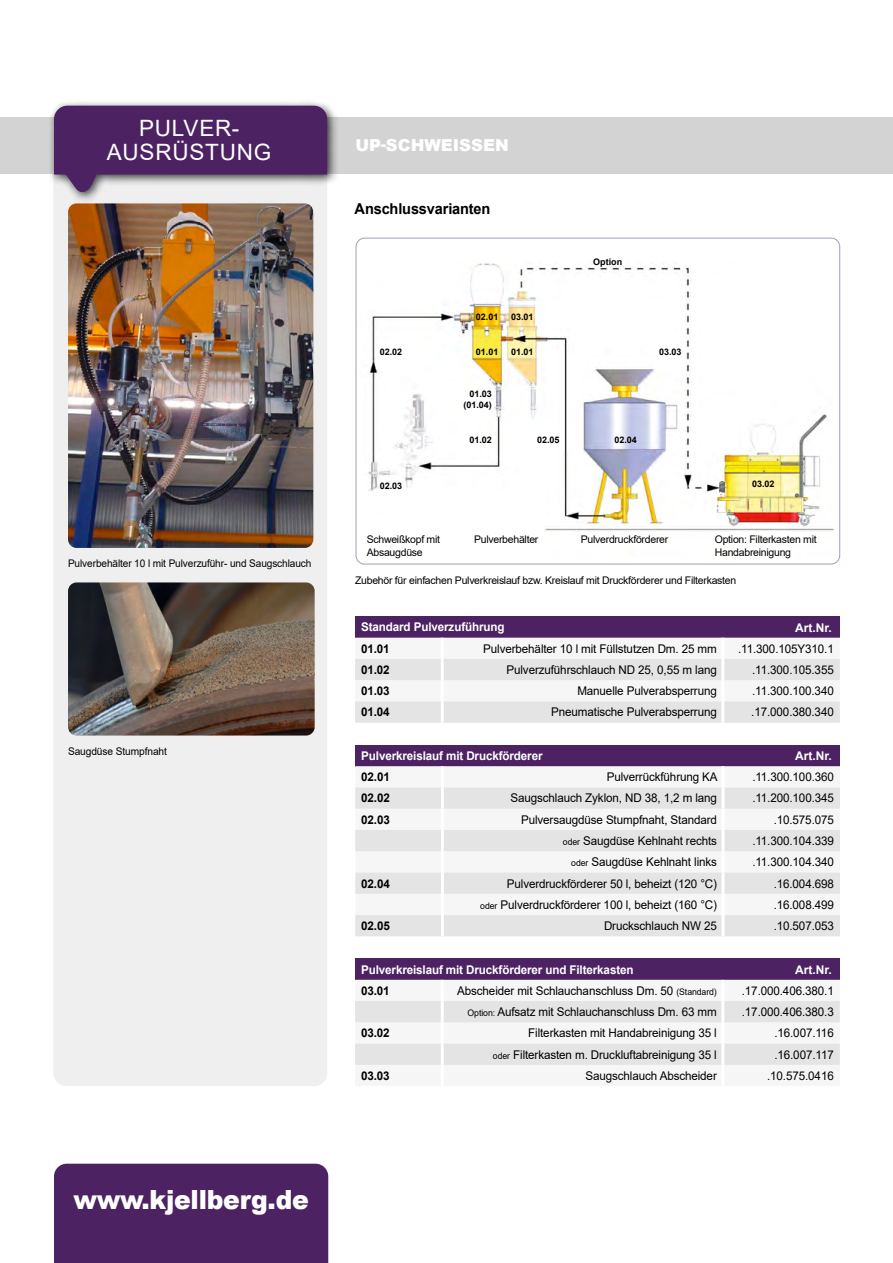
<style>
.page{position:relative;width:893px;height:1263px;background:#fff}
.page>*{position:absolute;margin:0;border:0;box-sizing:border-box;transform-origin:0 0}
.t1{font:900 26.4px "Arial";letter-spacing:-.01em;color:#fff;scale:.95 1}
.t2{font:22.5px/24px "Arial";letter-spacing:.035em;color:#fff;text-align:center}
.t3{font:900 16.5px "Arial";color:#fff}
.t4{font:700 15px "Arial";letter-spacing:-.01em;color:#000}
.t5{font:12px "Arial";letter-spacing:-.01em;color:#000}
.t6{font:700 12px "Arial";letter-spacing:-.01em;color:#fff}
.t7{font:700 12px "Arial";letter-spacing:-.01em;color:#000}
.t8{font:10.5px/12.6px "Arial";letter-spacing:-.025em;color:#000}
.t9{font:10.5px "Arial";letter-spacing:-.025em;color:#000;scale:.96 1}
.t10{font:700 9px "Arial";color:#000}
.s1{font-size:9px}
</style>
<div class="page">
<div style="left:54px;top:204px;width:273px;height:882px;background:#efeff0"></div>
<img style="left:68px;top:204px;width:245px;height:344px">
<div style="left:0;top:117px;width:893px;height:57px;background:#d2d3d2"></div>
<div style="left:48px;top:99px;width:292px;height:105px;background:#000;opacity:.75"></div>
<svg style="left:54px;top:106px;width:273px;height:89px;background:#694779"></svg>
<div style="left:54px;top:1164px;width:274px;height:99px;background:#4d2262"></div>
<img style="left:68px;top:582px;width:247px;height:153px">
<div style="left:355px;top:616px;width:485px;height:22px;background:#4d2262"></div>
<svg style="left:355px;top:658px;width:485px;height:65px"></svg>
<hr style="left:441px;top:638px;width:3px;height:21px;background:#fff">
<hr style="left:721px;top:638px;width:3px;height:21px;background:#fff">
<hr style="left:441px;top:659px;width:3px;height:21px;background:#fff">
<hr style="left:721px;top:659px;width:3px;height:21px;background:#fff">
<hr style="left:441px;top:680px;width:3px;height:21px;background:#fff">
<hr style="left:721px;top:680px;width:3px;height:21px;background:#fff">
<hr style="left:441px;top:701px;width:3px;height:22px;background:#fff">
<hr style="left:721px;top:701px;width:3px;height:22px;background:#fff">
<div style="left:355px;top:745px;width:485px;height:21px;background:#4d2262"></div>
<svg style="left:355px;top:766px;width:485px;height:1px"></svg>
<svg style="left:355px;top:787px;width:485px;height:149px;fill:#e3e4e3"></svg>
<hr style="left:441px;top:766px;width:3px;height:21px;background:#fff">
<hr style="left:722px;top:766px;width:3px;height:21px;background:#fff">
<hr style="left:441px;top:787px;width:3px;height:22px;background:#fff">
<hr style="left:722px;top:787px;width:3px;height:22px;background:#fff">
<hr style="left:441px;top:809px;width:3px;height:21px;background:#fff">
<hr style="left:722px;top:809px;width:3px;height:21px;background:#fff">
<hr style="left:441px;top:830px;width:3px;height:21px;background:#fff">
<hr style="left:722px;top:830px;width:3px;height:21px;background:#fff">
<hr style="left:441px;top:851px;width:3px;height:21px;background:#fff">
<hr style="left:722px;top:851px;width:3px;height:21px;background:#fff">
<hr style="left:441px;top:872px;width:3px;height:22px;background:#fff">
<hr style="left:722px;top:872px;width:3px;height:22px;background:#fff">
<hr style="left:441px;top:894px;width:3px;height:21px;background:#fff">
<hr style="left:722px;top:894px;width:3px;height:21px;background:#fff">
<hr style="left:441px;top:915px;width:3px;height:21px;background:#fff">
<hr style="left:722px;top:915px;width:3px;height:21px;background:#fff">
<img style="left:368px;top:263px;width:465px;height:268px">
<div style="left:356px;top:238px;width:484px;height:326px;border:1px solid #aa99bc;border-radius:9px"></div>
<div style="left:355px;top:958px;width:485px;height:22px;background:#4d2262"></div>
<svg style="left:355px;top:1001px;width:485px;height:64px"></svg>
<hr style="left:441px;top:1001px;width:3px;height:21px;background:#fff">
<hr style="left:721px;top:1001px;width:3px;height:21px;background:#fff">
<hr style="left:441px;top:1022px;width:3px;height:21px;background:#fff">
<hr style="left:721px;top:1022px;width:3px;height:21px;background:#fff">
<hr style="left:441px;top:1043px;width:3px;height:22px;background:#fff">
<hr style="left:721px;top:1043px;width:3px;height:22px;background:#fff">
<h2 class="t2" style="left:107px;top:116px;width:166px">PULVER-<br>AUSRÜSTUNG</h2>
<p class="t9" style="left:68px;top:556px;width:255px">Pulverbehälter 10 l mit Pulverzuführ- und Saugschlauch</p>
<p class="t8" style="left:68px;top:745px;width:100px">Saugdüse Stumpfnaht</p>
<h1 class="t1" style="left:73px;top:1180px;width:249px">www.kjellberg.de</h1>
<h3 class="t3" style="left:355px;top:133px;width:155px">UP-SCHWEISSEN</h3>
<p class="t4" style="left:355px;top:198px;width:137px">Anschlussvarianten</p>
<p class="t10" style="left:476px;top:310px;width:24px">02.01</p>
<p class="t10" style="left:511px;top:310px;width:24px">03.01</p>
<p class="t10" style="left:593px;top:255px;width:30px">Option</p>
<p class="t10" style="left:380px;top:345px;width:24px">02.02</p>
<p class="t10" style="left:380px;top:480px;width:24px">02.03</p>
<p class="t10" style="left:476px;top:345px;width:24px">01.01</p>
<p class="t10" style="left:511px;top:345px;width:24px">01.01</p>
<p class="t10" style="left:659px;top:345px;width:24px">03.03</p>
<p class="t10" style="left:469px;top:388px;width:24px">01.03</p>
<p class="t10" style="left:463px;top:398px;width:30px">(01.04)</p>
<p class="t10" style="left:469px;top:434px;width:24px">01.02</p>
<p class="t10" style="left:537px;top:434px;width:24px">02.05</p>
<p class="t10" style="left:614px;top:434px;width:24px">02.04</p>
<p class="t10" style="left:752px;top:477px;width:24px">03.02</p>
<p class="t8" style="left:367px;top:533px;width:75px">Schweißkopf mit<br>Absaugdüse</p>
<p class="t8" style="left:474px;top:533px;width:66px">Pulverbehälter</p>
<p class="t8" style="left:581px;top:533px;width:89px">Pulverdruckförderer</p>
<p class="t8" style="left:715px;top:533px;width:103px">Option: Filterkasten mit<br>Handabreinigung</p>
<p class="t8" style="left:355px;top:574px;width:383px">Zubehör für einfachen Pulverkreislauf bzw. Kreislauf mit Druckförderer und Filterkasten</p>
<p class="t6" style="left:361px;top:619px;width:145px">Standard Pulverzuführung</p>
<p class="t7" style="left:361px;top:640px;width:30px">01.01</p>
<p class="t5" style="left:483px;top:640px;width:235px">Pulverbehälter 10 l mit Füllstutzen Dm. 25 mm</p>
<p class="t5" style="left:738px;top:640px;width:97px">.11.300.105Y310.1</p>
<p class="t7" style="left:361px;top:661px;width:30px">01.02</p>
<p class="t5" style="left:506px;top:661px;width:212px">Pulverzuführschlauch ND 25, 0,55 m lang</p>
<p class="t5" style="left:752px;top:661px;width:83px">.11.300.105.355</p>
<p class="t7" style="left:361px;top:682px;width:30px">01.03</p>
<p class="t5" style="left:577px;top:683px;width:141px">Manuelle Pulverabsperrung</p>
<p class="t5" style="left:752px;top:683px;width:83px">.11.300.100.340</p>
<p class="t7" style="left:361px;top:704px;width:30px">01.04</p>
<p class="t5" style="left:551px;top:704px;width:167px">Pneumatische Pulverabsperrung</p>
<p class="t5" style="left:751px;top:704px;width:84px">.17.000.380.340</p>
<p class="t6" style="left:361px;top:747px;width:183px">Pulverkreislauf mit Druckförderer</p>
<p class="t7" style="left:361px;top:768px;width:30px">02.01</p>
<p class="t5" style="left:607px;top:769px;width:112px">Pulverrückführung KA</p>
<p class="t5" style="left:752px;top:769px;width:83px">.11.300.100.360</p>
<p class="t7" style="left:361px;top:790px;width:30px">02.02</p>
<p class="t5" style="left:510px;top:790px;width:208px">Saugschlauch Zyklon, ND 38, 1,2 m lang</p>
<p class="t5" style="left:752px;top:790px;width:83px">.11.200.100.345</p>
<p class="t7" style="left:361px;top:811px;width:30px">02.03</p>
<p class="t5" style="left:521px;top:811px;width:197px">Pulversaugdüse Stumpfnaht, Standard</p>
<p class="t5" style="left:774px;top:811px;width:62px">.10.575.075</p>
<p class="t5" style="left:563px;top:832px;width:156px"><span class="s1">oder</span> Saugdüse Kehlnaht rechts</p>
<p class="t5" style="left:752px;top:832px;width:83px">.11.300.104.339</p>
<p class="t5" style="left:571px;top:854px;width:147px"><span class="s1">oder</span> Saugdüse Kehlnaht links</p>
<p class="t5" style="left:752px;top:854px;width:83px">.11.300.104.340</p>
<p class="t7" style="left:361px;top:875px;width:30px">02.04</p>
<p class="t5" style="left:507px;top:875px;width:212px">Pulverdruckförderer 50 l, beheizt (120 °C)</p>
<p class="t5" style="left:774px;top:875px;width:62px">.16.004.698</p>
<p class="t5" style="left:480px;top:896px;width:238px"><span class="s1">oder</span> Pulverdruckförderer 100 l, beheizt (160 °C)</p>
<p class="t5" style="left:774px;top:896px;width:62px">.16.008.499</p>
<p class="t7" style="left:361px;top:917px;width:30px">02.05</p>
<p class="t5" style="left:604px;top:917px;width:115px">Druckschlauch NW 25</p>
<p class="t5" style="left:774px;top:917px;width:62px">.10.507.053</p>
<p class="t6" style="left:795px;top:619px;width:38px">Art.Nr.</p>
<p class="t6" style="left:795px;top:747px;width:38px">Art.Nr.</p>
<p class="t6" style="left:361px;top:961px;width:274px">Pulverkreislauf mit Druckförderer und Filterkasten</p>
<p class="t7" style="left:361px;top:982px;width:30px">03.01</p>
<p class="t5" style="left:457px;top:982px;width:261px">Abscheider mit Schlauchanschluss Dm. 50 <span class="s1">(Standard)</span></p>
<p class="t5" style="left:742px;top:982px;width:93px">.17.000.406.380.1</p>
<p class="t5" style="left:468px;top:1003px;width:251px"><span class="s1">Option:</span> Aufsatz mit Schlauchanschluss Dm. 63 mm</p>
<p class="t5" style="left:742px;top:1003px;width:93px">.17.000.406.380.3</p>
<p class="t7" style="left:361px;top:1025px;width:30px">03.02</p>
<p class="t5" style="left:528px;top:1025px;width:190px">Filterkasten mit Handabreinigung 35 l</p>
<p class="t5" style="left:774px;top:1025px;width:61px">.16.007.116</p>
<p class="t5" style="left:493px;top:1046px;width:225px"><span class="s1">oder</span> Filterkasten m. Druckluftabreinigung 35 l</p>
<p class="t5" style="left:774px;top:1046px;width:61px">.16.007.117</p>
<p class="t7" style="left:361px;top:1067px;width:30px">03.03</p>
<p class="t5" style="left:585px;top:1067px;width:133px">Saugschlauch Abscheider</p>
<p class="t5" style="left:767px;top:1067px;width:68px">.10.575.0416</p>
<p class="t6" style="left:795px;top:961px;width:38px">Art.Nr.</p>
</div>
